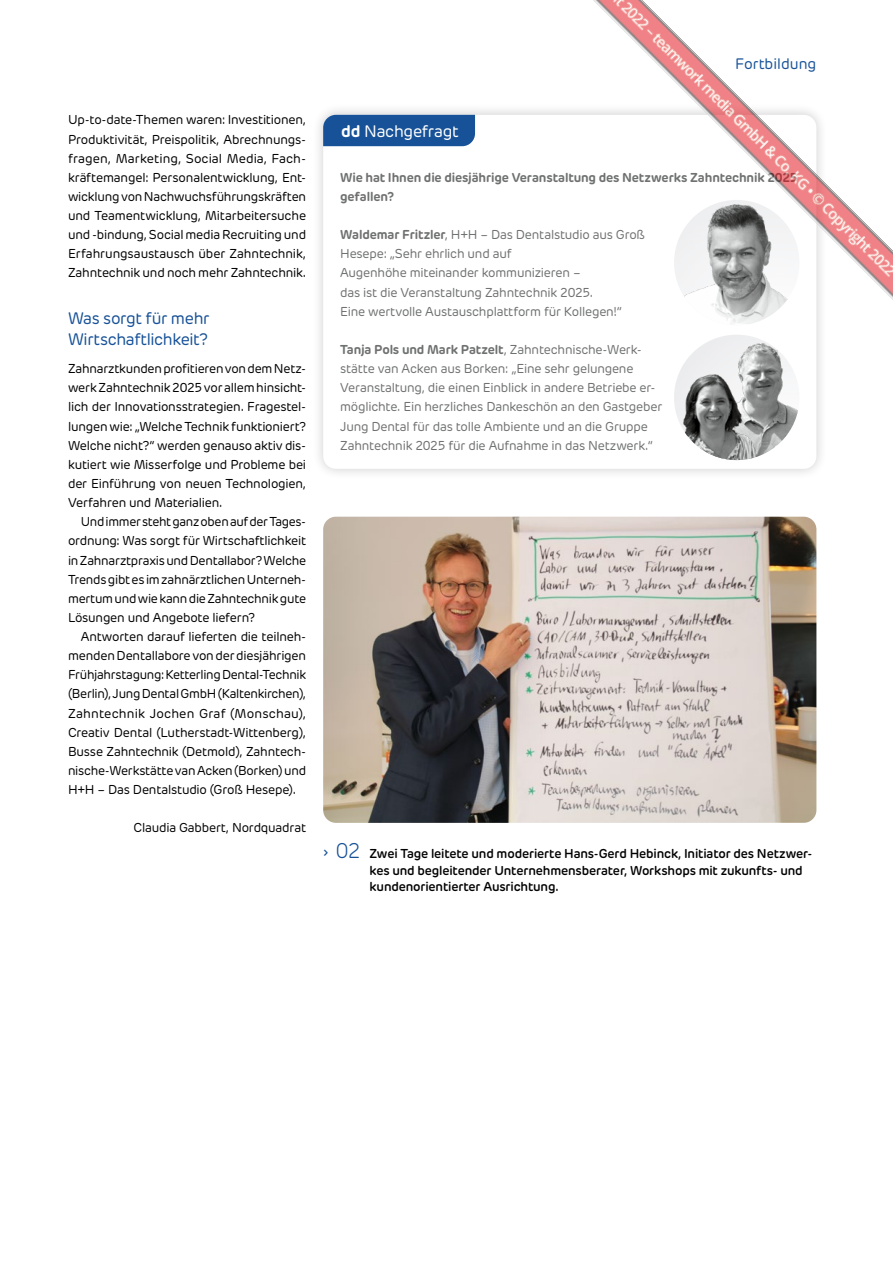
<style>
.page{position:relative;width:893px;height:1263px;background:#fff}
.page>*{position:absolute;margin:0;border:0;box-sizing:border-box;transform-origin:0 0}
.t1{font:16.5px/21px "New Rubrik";letter-spacing:-.02em;color:#175298}
.t2{font:16.5px "New Rubrik";letter-spacing:-.015em;color:#fff}
.t3{font:15px "New Rubrik";color:#175298}
.t4{font:12.75px/19.2px "New Rubrik";letter-spacing:-.015em;color:#000;text-align:justify}
.t5{font:12.75px/19.2px "New Rubrik";letter-spacing:-.015em;color:#6f7070}
.t6{font:600 12.75px/16.5px "New Rubrik";letter-spacing:-.015em;color:#000}
.t7{font:700 12.75px/19.2px "New Rubrik";letter-spacing:-.01em;color:#6f7070}
.s1{font-weight:700}
.s2{font-weight:300;font-size:21px;color:#175298}
</style>
<div class="page">
<div style="left:311px;top:103px;width:517px;height:378px;background:#000;opacity:.2"></div>
<div style="left:323px;top:115px;width:493px;height:354px;background:#fff;border-radius:13px"></div>
<div style="left:323px;top:115px;width:152px;height:31px;background:#175298"></div>
<img style="left:674px;top:335px;width:125px;height:125px;border-radius:63px">
<img style="left:674px;top:374px;width:95px;height:86px">
<img style="left:323px;top:517px;width:493px;height:306px">
<img style="left:535px;top:0;width:358px;height:358px">
<p class="t4" style="left:68px;top:110px;width:240px">Up-to-date-Themen waren: Investitionen, Produktivität, Preispolitik, Abrechnungs&shy;fragen, Marketing, Social Media, Fach&shy;kräftemangel: Personalentwicklung, Ent&shy;wicklung von Nachwuchsführungskräften und Teamentwicklung, Mitarbeitersuche und -bindung, Social media Recruiting und Erfahrungsaustausch über Zahntechnik, Zahntechnik und noch mehr Zahntechnik.</p>
<p class="t1" style="left:68px;top:308px;width:143px">Was sorgt für mehr<br>Wirtschaftlichkeit?</p>
<p class="t4" style="left:68px;top:359px;width:240px">Zahnarztkunden profitieren von dem Netz&shy;werk Zahntechnik 2025 vor allem hinsicht&shy;lich der Innovationsstrategien. Fragestel&shy;lungen wie: „Welche Technik funktioniert?<br>Welche nicht?“ werden genauso aktiv dis&shy;kutiert wie Misserfolge und Probleme bei der Einführung von neuen Technologien, Verfahren und Materialien.</p>
<p class="t4" style="left:68px;top:512px;width:240px;text-indent:13px">Und immer steht ganz oben auf der Tages&shy;ordnung: Was sorgt für Wirtschaftlichkeit in Zahnarztpraxis und Dentallabor? Welche Trends gibt es im zahnärztlichen Unterneh&shy;mertum und wie kann die Zahntechnik gute Lösungen und Angebote liefern?</p>
<p class="t4" style="left:68px;top:627px;width:240px;text-indent:13px">Antworten darauf lieferten die teilneh&shy;menden Dentallabore von der diesjährigen Frühjahrstagung: Ketterling Dental-Technik (Berlin), Jung Dental GmbH (Kaltenkirchen), Zahntechnik Jochen Graf (Monschau), Creativ Dental (Lutherstadt-Wittenberg), Busse Zahntechnik (Detmold), Zahntech&shy;nische-Werkstätte van Acken (Borken) und H+H – Das Dentalstudio (Groß Hesepe).</p>
<p class="t4" style="left:134px;top:818px;width:174px">Claudia Gabbert, Nordquadrat</p>
<p class="t3" style="left:735px;top:55px;width:83px">Fortbildung</p>
<p class="t2" style="left:341px;top:121px;width:119px"><span class="s1">dd</span> Nachgefragt</p>
<p class="t7" style="left:340px;top:168px;width:459px">Wie hat Ihnen die diesjährige Veranstaltung des Netzwerks Zahntechnik 2025 gefallen?</p>
<p class="t5" style="left:340px;top:225px;width:306px"><span class="s1">Waldemar Fritzler</span>, H+H – Das Dentalstudio aus Groß Hesepe: „Sehr ehrlich und auf<br>Augenhöhe miteinander kommunizieren –<br>das ist die Veranstaltung Zahntechnik 2025.<br>Eine wertvolle Austauschplattform für Kollegen!“</p>
<p class="t5" style="left:340px;top:340px;width:324px"><span class="s1">Tanja Pols und Mark Patzelt</span>, Zahntechnische-Werk&shy;stätte van Acken aus Borken: „Eine sehr gelungene Veranstaltung, die einen Einblick in andere Betriebe er&shy;möglichte. Ein herzliches Dankeschön an den Gastgeber Jung Dental für das tolle Ambiente und an die Gruppe Zahntechnik 2025 für die Aufnahme in das Netzwerk.“</p>
<p class="t6" style="left:370px;top:845px;width:444px;text-indent:-34px"><span class="s2">02</span> Zwei Tage leitete und moderierte Hans-Gerd Hebinck, Initiator des Netzwer&shy;kes und begleitender Unternehmensberater, Workshops mit zukunfts- und kundenorientierter Ausrichtung.</p>
</div>
